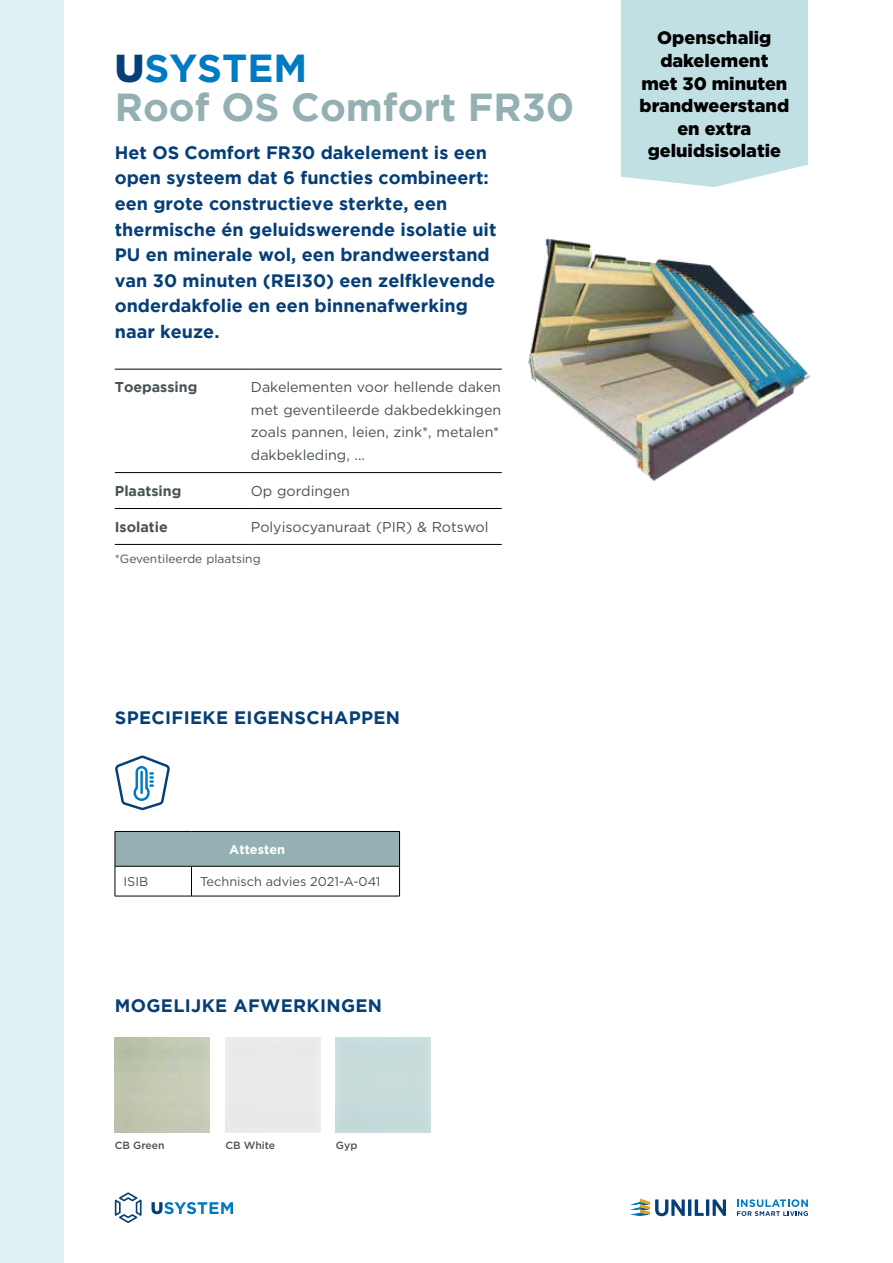
<style>
.page{position:relative;width:893px;height:1263px;background:#fff}
.page>*{position:absolute;margin:0;border:0;box-sizing:border-box;transform-origin:0 0}
.t1{font:700 39px/39px "Gotham";color:#95b0b3}
.t2{font:700 18px/25.5px "Gotham";color:#063e77}
.t3{font:900 18px/22.5px "Gotham";color:#000;text-align:center}
.t4{font:700 18px "Gotham";letter-spacing:.02em;color:#063e77}
.t5{font:14.25px/22.5px "Gotham";color:#485156}
.t6{font:700 14.25px "Gotham";color:#485156}
.t7{font:12.75px "Gotham";color:#485156}
.t8{font:700 12.75px "Gotham";color:#fff}
.t9{font:12px "Gotham";color:#485156}
.t10{font:500 10.5px "Gotham";color:#485156}
.s1{font-weight:900;color:#063e77}
.s2{color:#007ac3}
</style>
<div class="page">
<div style="left:0;top:0;width:64px;height:1263px;background:#e0f1f3"></div>
<svg style="left:152px;top:1202px;width:81px;height:12px"></svg>
<svg style="left:115px;top:1192px;width:27px;height:31px"></svg>
<svg style="left:630px;top:1198px;width:96px;height:18px"></svg>
<svg style="left:737px;top:1199px;width:71px;height:17px"></svg>
<hr style="left:115px;top:369px;width:136px;height:1px;background:#000">
<hr style="left:251px;top:369px;width:251px;height:1px;background:#000">
<hr style="left:115px;top:472px;width:136px;height:1px;background:#000">
<hr style="left:251px;top:472px;width:251px;height:1px;background:#000">
<hr style="left:115px;top:508px;width:136px;height:1px;background:#000">
<hr style="left:251px;top:508px;width:251px;height:1px;background:#000">
<hr style="left:115px;top:544px;width:136px;height:1px;background:#000">
<hr style="left:251px;top:544px;width:251px;height:1px;background:#000">
<img style="left:528px;top:238px;width:283px;height:243px">
<div style="left:115px;top:831px;width:285px;height:35px;background:#95b0b3"></div>
<hr style="left:115px;top:831px;width:76px;height:1px;background:#000">
<hr style="left:115px;top:832px;width:1px;height:34px;background:#000">
<hr style="left:191px;top:831px;width:209px;height:1px;background:#000">
<hr style="left:399px;top:832px;width:1px;height:34px;background:#000">
<hr style="left:115px;top:866px;width:76px;height:1px;background:#000">
<hr style="left:115px;top:866px;width:1px;height:30px;background:#000">
<hr style="left:191px;top:866px;width:209px;height:1px;background:#000">
<hr style="left:191px;top:866px;width:1px;height:30px;background:#000">
<hr style="left:399px;top:866px;width:1px;height:30px;background:#000">
<hr style="left:115px;top:896px;width:76px;height:1px;background:#000">
<hr style="left:191px;top:896px;width:209px;height:1px;background:#000">
<svg style="left:115px;top:755px;width:55px;height:55px"></svg>
<div style="left:621px;top:0;width:187px;height:187px;background:#c1e0e4"></div>
<h1 class="t1" style="left:115px;top:48px;width:461px"><span class="s1">U</span><span class="s2">SYSTEM<br></span>Roof OS Comfort FR30</h1>
<p class="t2" style="left:115px;top:139px;width:383px">Het OS Comfort FR30 dakelement is een open systeem dat 6 functies combineert: een grote constructieve sterkte, een thermische én geluidswerende isolatie uit PU en minerale wol, een brandweerstand van 30 minuten (REI30) een zelfklevende onderdakfolie en een binnenafwerking naar keuze.</p>
<p class="t6" style="left:115px;top:379px;width:84px">Toepassing</p>
<p class="t5" style="left:251px;top:376px;width:252px">Dakelementen voor hellende daken met geventileerde dakbedekkingen zoals pannen, leien, zink*, metalen* dakbekleding, ...</p>
<p class="t6" style="left:115px;top:482px;width:68px">Plaatsing</p>
<p class="t5" style="left:251px;top:479px;width:101px">Op gordingen</p>
<p class="t6" style="left:115px;top:518px;width:55px">Isolatie</p>
<p class="t5" style="left:251px;top:515px;width:239px">Polyisocyanuraat (PIR) &amp; Rotswol</p>
<p class="t9" style="left:115px;top:551px;width:147px">*Geventileerde plaatsing</p>
<p class="t4" style="left:115px;top:707px;width:287px">SPECIFIEKE EIGENSCHAPPEN</p>
<p class="t8" style="left:229px;top:842px;width:57px">Attesten</p>
<p class="t7" style="left:123px;top:873px;width:26px">ISIB</p>
<p class="t7" style="left:200px;top:873px;width:182px">Technisch advies 2021-A-041</p>
<p class="t4" style="left:115px;top:995px;width:269px">MOGELIJKE AFWERKINGEN</p>
<p class="t10" style="left:115px;top:1138px;width:51px">CB Green</p>
<p class="t10" style="left:225px;top:1138px;width:51px">CB White</p>
<p class="t10" style="left:336px;top:1138px;width:23px">Gyp</p>
<p class="t3" style="left:640px;top:27px;width:151px">Openschalig dakelement<br>met 30 minuten brandweerstand en extra geluidsisolatie</p>
</div>
